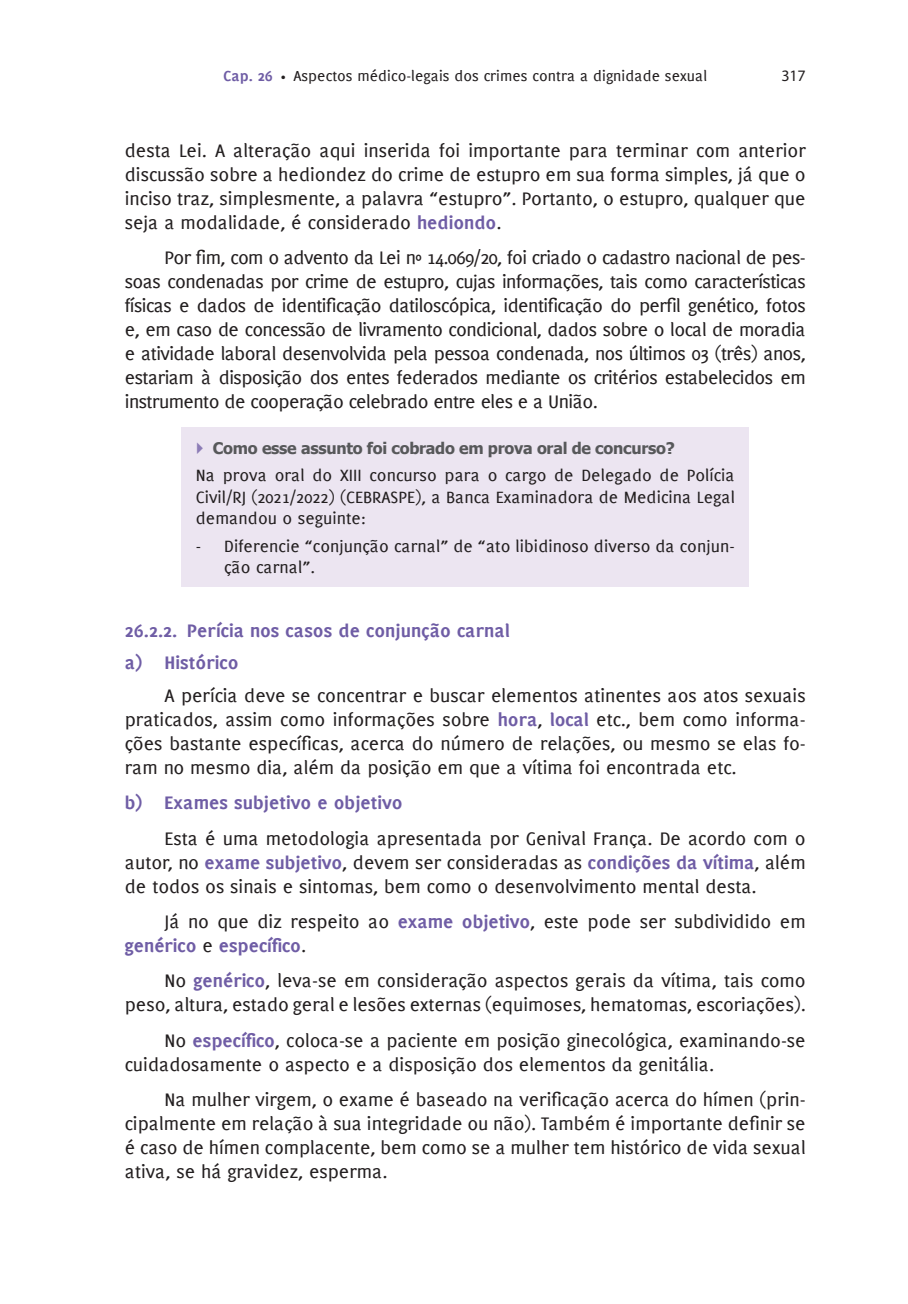
<style>
.page{position:relative;width:908px;height:1304px;background:#fff}
.page>*{position:absolute;margin:0;border:0;box-sizing:border-box;transform-origin:0 0}
.TEXTO{font:20px/24px "PF Muse";letter-spacing:-.005em;color:#231f20;text-align:justify}
.TITULO_3{font:700 20px "PF Muse";color:#6f5da5}
.LISTA{font:700 20px "PF Muse";color:#6f5da5}
.IMPORTANTE_-_texto{font:18px/21.6px "PF Muse";color:#231f20;text-align:justify}
.IMPORTANTE_-_texto-a{font:18px/21.6px "PF Muse";color:#231f20}
.t1{font:16px "PF Muse";color:#231f20}
.t2{font:700 16px "Tahoma";letter-spacing:-.015em;color:#57585a}
.t3{font:16px "Myriad Pro";color:#231f20}
.s1{font-weight:700;color:#6f5da5}
.s2{font-size:12px}
</style>
<div class="page">
<div style="left:181px;top:427px;width:567px;height:160px;background:#ece5f1"></div>
<p class="t1" style="left:223px;top:66px;width:485px"><span class="s1">Cap. 26</span> <span class="s2">•</span> Aspectos médico-legais dos crimes contra a dignidade sexual</p>
<p class="t3" style="left:781px;top:65px;width:26px">317</p>
<p class="TEXTO" style="left:125px;top:138px;width:682px">desta Lei. A alteração aqui inserida foi importante para terminar com anterior discussão sobre a hediondez do crime de estupro em sua forma simples, já que o inciso traz, simplesmente, a palavra “estupro”. Portanto, o estupro, qualquer que seja a modalidade, é considerado <span class="s1">hediondo</span>.</p>
<p class="TEXTO" style="left:125px;top:245px;width:682px;text-indent:40px">Por fim, com o advento da Lei nº 14.069/20, foi criado o cadastro nacional de pes&shy;soas condenadas por crime de estupro, cujas informações, tais como características físicas e dados de identificação datiloscópica, identificação do perfil genético, fotos e, em caso de concessão de livramento condicional, dados sobre o local de moradia e atividade laboral desenvolvida pela pessoa condenada, nos últimos 03 (três) anos, estariam à disposição dos entes federados mediante os critérios estabelecidos em instrumento de cooperação celebrado entre eles e a União.</p>
<p class="t2" style="left:213px;top:437px;width:463px">Como esse assunto foi cobrado em prova oral de concurso?</p>
<p class="IMPORTANTE_-_texto" style="left:196px;top:464px;width:540px">Na prova oral do XIII concurso para o cargo de Delegado de Polícia Civil/RJ (2021/2022) (CEBRASPE), a Banca Examinadora de Medicina Legal demandou o seguinte:</p>
<p class="IMPORTANTE_-_texto-a" style="left:224px;top:535px;width:512px;text-indent:-28px">- Diferencie “conjunção carnal” de “ato libidinoso diverso da conjun&shy;ção carnal”.</p>
<p class="TITULO_3" style="left:125px;top:618px;width:386px">26.2.2. Perícia nos casos de conjunção carnal</p>
<p class="LISTA" style="left:125px;top:651px;width:115px">a) Histórico</p>
<p class="TEXTO" style="left:125px;top:683px;width:682px;text-indent:40px">A perícia deve se concentrar e buscar elementos atinentes aos atos sexuais praticados, assim como informações sobre <span class="s1">hora</span>, <span class="s1">local</span> etc., bem como informa&shy;ções bastante específicas, acerca do número de relações, ou mesmo se elas fo&shy;ram no mesmo dia, além da posição em que a vítima foi encontrada etc.</p>
<p class="LISTA" style="left:125px;top:791px;width:279px">b) Exames subjetivo e objetivo</p>
<p class="TEXTO" style="left:125px;top:826px;width:682px;text-indent:40px">Esta é uma metodologia apresentada por Genival França. De acordo com o autor, no <span class="s1">exame subjetivo</span>, devem ser consideradas as <span class="s1">condições da vítima</span>, além de todos os sinais e sintomas, bem como o desenvolvimento mental desta.</p>
<p class="TEXTO" style="left:125px;top:909px;width:682px;text-indent:40px">Já no que diz respeito ao <span class="s1">exame objetivo</span>, este pode ser subdividido em <span class="s1">genérico</span> e <span class="s1">específico</span>.</p>
<p class="TEXTO" style="left:125px;top:968px;width:682px;text-align:right">No <span class="s1">genérico</span>, leva-se em consideração aspectos gerais da vítima, tais como peso, altura, estado geral e lesões externas (equimoses, hematomas, escoriações).</p>
<p class="TEXTO" style="left:125px;top:1028px;width:682px;text-indent:40px">No <span class="s1">específico</span>, coloca-se a paciente em posição ginecológica, examinando-se cuidadosamente o aspecto e a disposição dos elementos da genitália.</p>
<p class="TEXTO" style="left:125px;top:1087px;width:682px;text-indent:40px">Na mulher virgem, o exame é baseado na verificação acerca do hímen (prin&shy;cipalmente em relação à sua integridade ou não). Também é importante definir se é caso de hímen complacente, bem como se a mulher tem histórico de vida sexual ativa, se há gravidez, esperma.</p>
</div>
